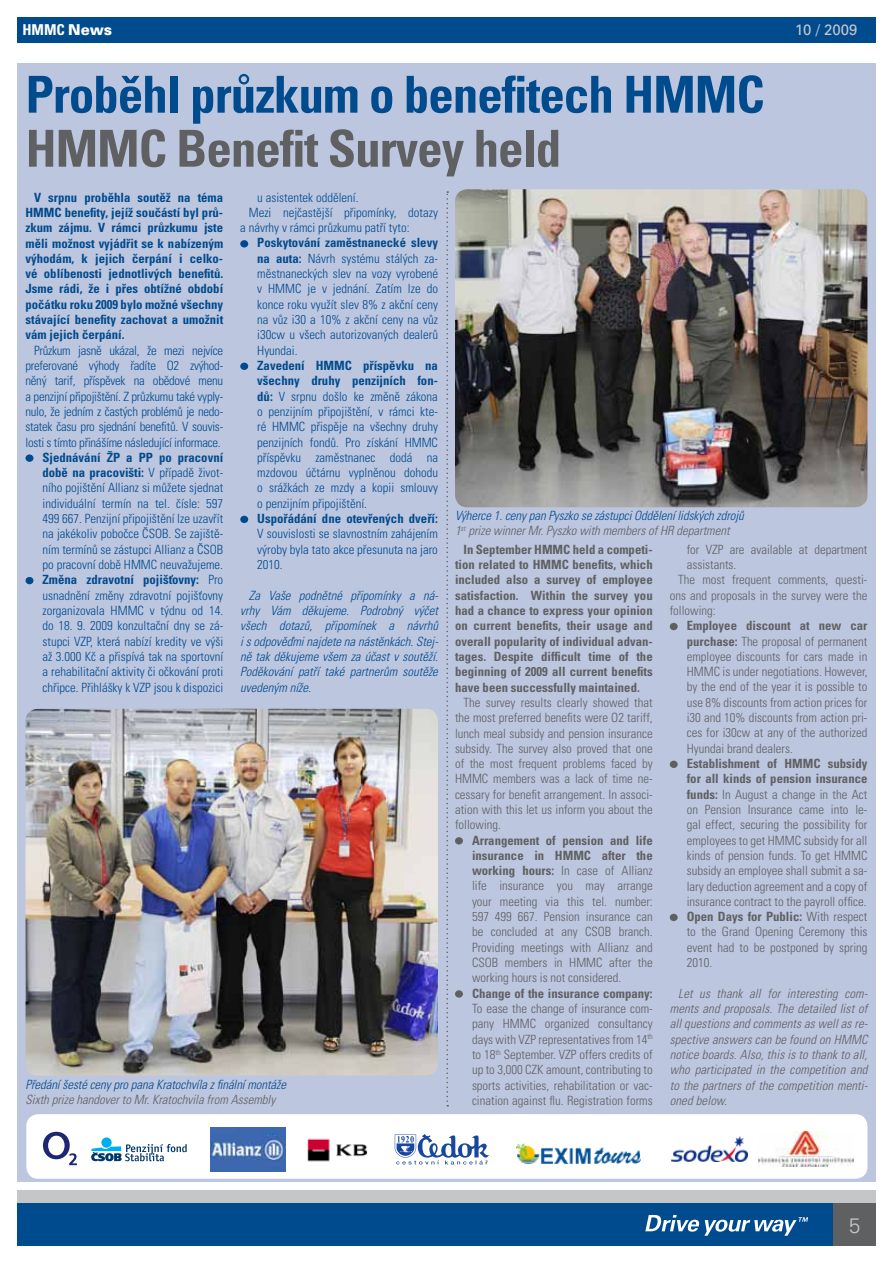
<style>
.page{position:relative;width:893px;height:1263px;background:#fff}
.page>*{position:absolute;margin:0;border:0;box-sizing:border-box;transform-origin:0 0}
.t1{font:700 condensed 51px "Univers CE";letter-spacing:-.02em;color:#004b8d}
.t2{font:700 condensed 51px "Univers CE";letter-spacing:-.02em;color:#5f6062}
.t3{font:300 21px "Univers CE";color:#c4c6c8}
.t4{font:700 condensed 15px "Univers CE";color:#fff}
.t5{font:15px "Univers CE";color:#c4c6c8}
.t6{font:300 condensed 12.75px/15.3px "Univers CE";color:#5f6062;text-align:justify}
.t7{font:300 condensed 12.75px/15.3px "Univers CE";color:#004b8d;text-align:justify}
.t8{font:italic 300 condensed 12.75px/15.3px "Univers CE";letter-spacing:-.005em;color:#004b8d;text-align:justify}
.t9{font:700 condensed 12.75px/15.3px "Univers CE";color:#5f6062;text-align:justify}
.t10{font:700 condensed 12.75px/15.3px "Univers CE";color:#004b8d;text-align:justify}
.t11{font:italic 300 condensed 12.75px/15.3px "Univers CE";letter-spacing:.01em;color:#5f6062;text-align:justify}
.s1{font-weight:900;font-stretch:normal}
.s2{font-weight:700}
.s3{color:#5f6062}
</style>
<div class="page">
<div style="left:17px;top:1191px;width:859px;height:25px;background:#c4c6c8"></div>
<div style="left:17px;top:17px;width:859px;height:26px;background:#004b8d"></div>
<div style="left:17px;top:1203px;width:859px;height:43px;background:#004b8d"></div>
<div style="left:833px;top:1203px;width:43px;height:43px;background:#5f6062"></div>
<svg style="left:645px;top:1215px;width:163px;height:21px"></svg>
<div style="left:17px;top:64px;width:859px;height:1118px;background:#bdc6df"></div>
<div style="left:26px;top:454px;width:7px;height:8px;background:#004b8d;border-radius:50%"></div>
<div style="left:26px;top:577px;width:7px;height:7px;background:#004b8d;border-radius:50%"></div>
<div style="left:240px;top:240px;width:8px;height:7px;background:#004b8d;border-radius:50%"></div>
<div style="left:240px;top:363px;width:8px;height:7px;background:#004b8d;border-radius:50%"></div>
<div style="left:240px;top:516px;width:8px;height:7px;background:#004b8d;border-radius:50%"></div>
<div style="left:455px;top:837px;width:8px;height:7px;background:#5f6062;border-radius:50%"></div>
<div style="left:455px;top:990px;width:8px;height:8px;background:#5f6062;border-radius:50%"></div>
<div style="left:670px;top:623px;width:8px;height:7px;background:#5f6062;border-radius:50%"></div>
<div style="left:670px;top:761px;width:8px;height:7px;background:#5f6062;border-radius:50%"></div>
<div style="left:670px;top:914px;width:8px;height:7px;background:#5f6062;border-radius:50%"></div>
<svg style="left:446px;top:191px;width:2px;height:915px"></svg>
<img style="left:455px;top:189px;width:412px;height:318px">
<img style="left:26px;top:709px;width:412px;height:366px">
<div style="left:26px;top:1114px;width:841px;height:65px;background:#fff;border-radius:12px"></div>
<svg style="left:43px;top:1132px;width:34px;height:33px"></svg>
<img style="left:671px;top:1137px;width:76px;height:24px">
<img style="left:758px;top:1132px;width:95px;height:35px">
<img style="left:307px;top:1138px;width:61px;height:24px">
<img style="left:517px;top:1143px;width:123px;height:20px">
<svg style="left:395px;top:1134px;width:94px;height:30px"></svg>
<div style="left:101px;top:1137px;width:11px;height:11px;background:#00aeef;border-radius:50%"></div>
<svg style="left:91px;top:1144px;width:96px;height:17px"></svg>
<img style="left:210px;top:1127px;width:75px;height:44px">
<p class="t4" style="left:22px;top:22px;width:91px">HMMC <span class="s1">News</span></p>
<p class="t5" style="left:795px;top:22px;width:64px">10 / 2009</p>
<h1 class="t1" style="left:26px;top:66px;width:740px">Proběhl průzkum o benefitech HMMC</h1>
<h1 class="t2" style="left:26px;top:120px;width:537px">HMMC Benefit Survey held</h1>
<p class="t10" style="left:26px;top:190px;width:199px;text-indent:9px">V srpnu proběhla soutěž na téma HMMC benefity, jejíž součástí byl prů&shy;zkum zájmu. V rámci průzkumu jste měli možnost vyjádřit se k nabízeným výhodám, k jejich čerpání i celko&shy;vé oblíbenosti jednotlivých benefitů.<br>Jsme rádi, že i přes obtížné období počátku roku 2009 bylo možné všechny stávající benefity zachovat a umožnit vám jejich čerpání.</p>
<p class="t7" style="left:26px;top:343px;width:199px;text-indent:9px">Průzkum jasně ukázal, že mezi nejvíce preferované výhody řadíte O2 zvýhod&shy;něný tarif, příspěvek na obědové menu a penzijní připojištění. Z průzkumu také vyply&shy;nulo, že jedním z častých problémů je nedo&shy;statek času pro sjednání benefitů. V souvis&shy;losti s tímto přinášíme následující informace.</p>
<p class="t7" style="left:43px;top:450px;width:182px"><span class="s2">Sjednávání ŽP a PP po pracovní době na pracovišti:</span> V případě život&shy;ního pojištění Allianz si můžete sjednat individuální termín na tel. čísle: 597<br>499 667. Penzijní připojištění lze uzavřít na jakékoliv pobočce ČSOB. Se zajiště&shy;ním termínů se zástupci Allianz a ČSOB po pracovní době HMMC neuvažujeme.<br><span class="s2">Změna zdravotní pojišťovny:</span> Pro usnadnění změny zdravotní pojišťovny zorganizovala HMMC v týdnu od 14. do 18. 9. 2009 konzultační dny se zá&shy;stupci VZP, která nabízí kredity ve výši až 3.000 Kč a přispívá tak na sportovní a rehabilitační aktivity či očkování proti chřipce. Přihlášky k VZP jsou k dispozici</p>
<p class="t7" style="left:257px;top:190px;width:103px">u asistentek oddělení.</p>
<p class="t7" style="left:249px;top:205px;width:191px">Mezi nejčastější připomínky, dotazy</p>
<p class="t7" style="left:240px;top:220px;width:171px">a návrhy v rámci průzkumu patří tyto:</p>
<p class="t7" style="left:257px;top:236px;width:182px"><span class="s2">Poskytování zaměstnanecké slevy na auta:</span> Návrh systému stálých za&shy;městnaneckých slev na vozy vyrobené v HMMC je v jednání. Zatím lze do konce roku využít slev 8% z akční ceny na vůz i30 a 10% z akční ceny na vůz i30cw u všech autorizovaných dealerů Hyundai.</p>
<p class="t7" style="left:257px;top:358px;width:182px"><span class="s2">Zavedení HMMC příspěvku na všechny druhy penzijních fon&shy;dů:</span> V srpnu došlo ke změně zákona o penzijním připojištění, v rámci kte&shy;ré HMMC přispěje na všechny druhy penzijních fondů. Pro získání HMMC příspěvku zaměstnanec dodá na mzdovou účtárnu vyplněnou dohodu o srážkách ze mzdy a kopii smlouvy o penzijním připojištění.</p>
<p class="t10" style="left:257px;top:511px;width:182px">Uspořádání dne otevřených dveří:</p>
<p class="t7" style="left:257px;top:526px;width:182px">V souvislosti se slavnostním zahájením výroby byla tato akce přesunuta na jaro 2010.</p>
<p class="t8" style="left:240px;top:588px;width:200px;text-indent:9px">Za Vaše podnětné připomínky a ná&shy;vrhy Vám děkujeme. Podrobný výčet všech dotazů, připomínek a návrhů i s odpověďmi najdete na nástěnkách. Stej&shy;ně tak děkujeme všem za účast v soutěží.<br>Poděkování patří také partnerům soutěže uvedeným níže.</p>
<p class="t8" style="left:26px;top:1077px;width:262px">Předání šesté ceny pro pana Kratochvíla z finální montáže</p>
<p class="t11" style="left:26px;top:1092px;width:251px">Sixth prize handover to Mr. Kratochvila from Assembly</p>
<p class="t8" style="left:455px;top:508px;width:290px">Výherce 1. ceny pan Pyszko se zástupci Oddělení lidských zdrojů<br><span class="s3">1</span><sup>st</sup> <span class="s3">prize winner Mr. Pyszko with members of HR department</span></p>
<p class="t9" style="left:455px;top:542px;width:199px;text-indent:9px">In September HMMC held a competi&shy;tion related to HMMC benefits, which included also a survey of employee satisfaction. Within the survey you had a chance to express your opinion on current benefits, their usage and overall popularity of individual advan&shy;tages. Despite difficult time of the beginning of 2009 all current benefits have been successfully maintained.</p>
<p class="t6" style="left:455px;top:695px;width:199px;text-indent:9px">The survey results clearly showed that the most preferred benefits were O2 tariff, lunch meal subsidy and pension insurance subsidy. The survey also proved that one of the most frequent problems faced by HMMC members was a lack of time ne&shy;cessary for benefit arrangement. In associ&shy;ation with this let us inform you about the following.</p>
<p class="t6" style="left:472px;top:833px;width:182px"><span class="s2">Arrangement of pension and life insurance in HMMC after the working hours:</span> In case of Allianz life insurance you may arrange your meeting via this tel. number:<br>597 499 667. Pension insurance can be concluded at any CSOB branch.<br>Providing meetings with Allianz and CSOB members in HMMC after the working hours is not considered.</p>
<p class="t9" style="left:472px;top:986px;width:182px">Change of the insurance company:</p>
<p class="t6" style="left:472px;top:1001px;width:182px">To ease the change of insurance com&shy;pany HMMC organized consultancy days with VZP representatives from 14<sup>th </sup>to 18<sup>th</sup> September. VZP offers credits of up to 3,000 CZK amount, contributing to sports activities, rehabilitation or vac&shy;cination against flu. Registration forms</p>
<p class="t6" style="left:687px;top:542px;width:182px">for VZP are available at department</p>
<p class="t6" style="left:687px;top:557px;width:51px">assistants.</p>
<p class="t6" style="left:678px;top:572px;width:191px">The most frequent comments, questi-</p>
<p class="t6" style="left:670px;top:588px;width:199px">ons and proposals in the survey were the</p>
<p class="t6" style="left:670px;top:603px;width:48px">following:</p>
<p class="t6" style="left:687px;top:618px;width:182px"><span class="s2">Employee discount at new car purchase:</span> The proposal of permanent employee discounts for cars made in HMMC is under negotiations. However, by the end of the year it is possible to use 8% discounts from action prices for i30 and 10% discounts from action pri&shy;ces for i30cw at any of the authorized Hyundai brand dealers.</p>
<p class="t6" style="left:687px;top:756px;width:182px"><span class="s2">Establishment of HMMC subsidy for all kinds of pension insurance funds:</span> In August a change in the Act on Pension Insurance came into le&shy;gal effect, securing the possibility for employees to get HMMC subsidy for all kinds of pension funds. To get HMMC subsidy an employee shall submit a sa&shy;lary deduction agreement and a copy of insurance contract to the payroll office.<br><span class="s2">Open Days for Public:</span> With respect to the Grand Opening Ceremony this event had to be postponed by spring 2010.</p>
<p class="t11" style="left:670px;top:986px;width:200px;text-indent:9px">Let us thank all for interesting com&shy;ments and proposals. The detailed list of all questions and comments as well as re&shy;spective answers can be found on HMMC notice boards. Also, this is to thank to all, who participated in the competition and to the partners of the competition menti&shy;oned below.</p>
<h2 class="t3" style="left:849px;top:1213px;width:13px">5</h2>
</div>
